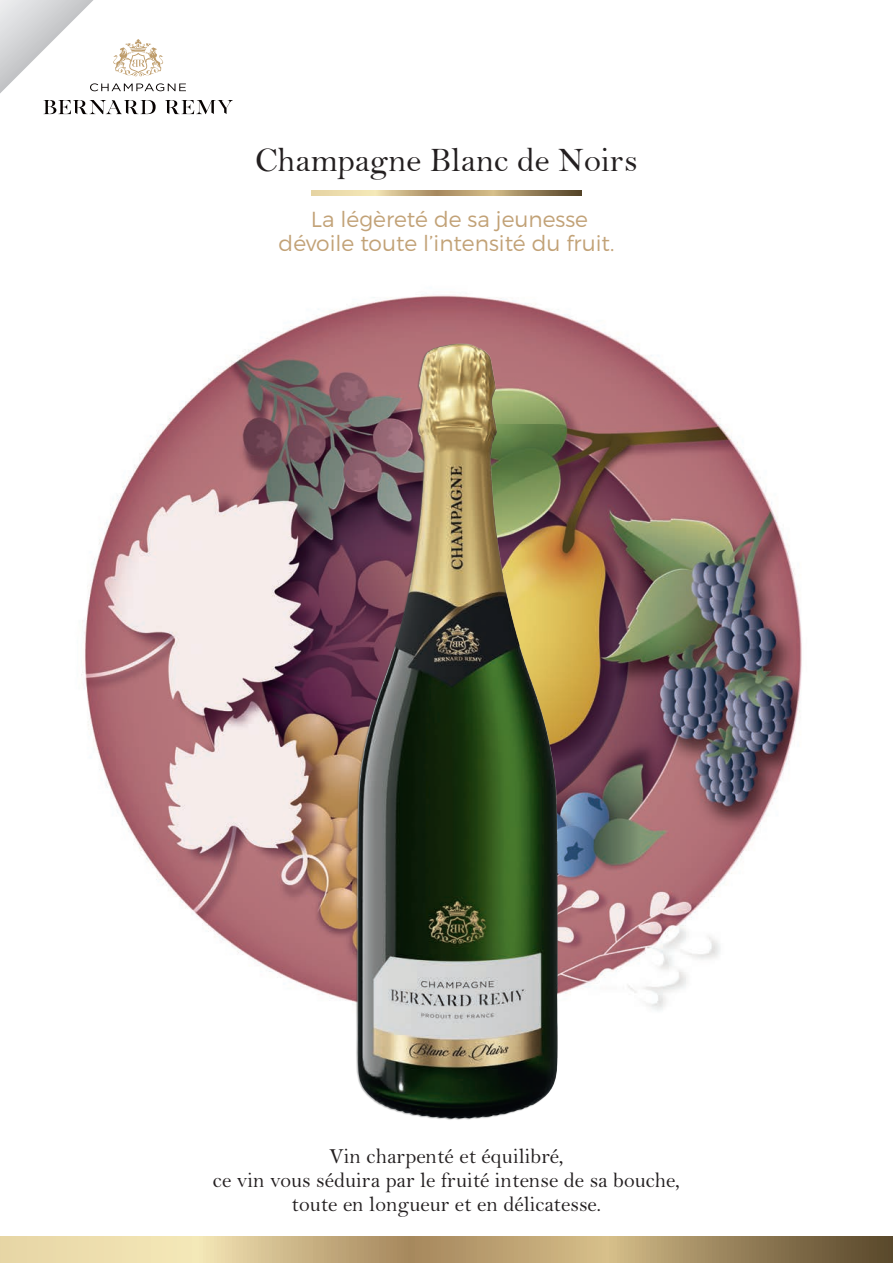
<style>
.page{position:relative;width:893px;height:1263px;background:#fff}
.page>*{position:absolute;margin:0;border:0;box-sizing:border-box;transform-origin:0 0}
.t1{font:34.5px "Bell";color:#231f20}
.t2{font:21.75px/24px "Bell MT Std";color:#231f20;text-align:center}
.t3{font:300 21.75px/24px "Montserrat";color:#c2a277;text-align:center}
</style>
<div class="page">
<svg style="left:43px;top:100px;width:113px;height:14px"></svg>
<svg style="left:165px;top:100px;width:68px;height:14px"></svg>
<svg style="left:0;top:0;width:186px;height:93px"></svg>
<img style="left:81px;top:320px;width:721px;height:691px">
<img style="left:314px;top:295px;width:288px;height:825px">
<svg style="left:0;top:1236px;width:893px;height:27px;background:#bea87c"></svg>
<svg style="left:311px;top:191px;width:270px;height:4px"></svg>
<p class="t1" style="left:255px;top:139px;width:384px">Champagne Blanc de Noirs</p>
<p class="t3" style="left:279px;top:207px;width:337px">La légèreté de sa jeunesse dévoile toute l’intensité du fruit.</p>
<p class="t2" style="left:213px;top:1145px;width:469px">Vin charpenté et équilibré,<br>ce vin vous séduira par le fruité intense de sa bouche, toute en longueur et en délicatesse.</p>
</div>
